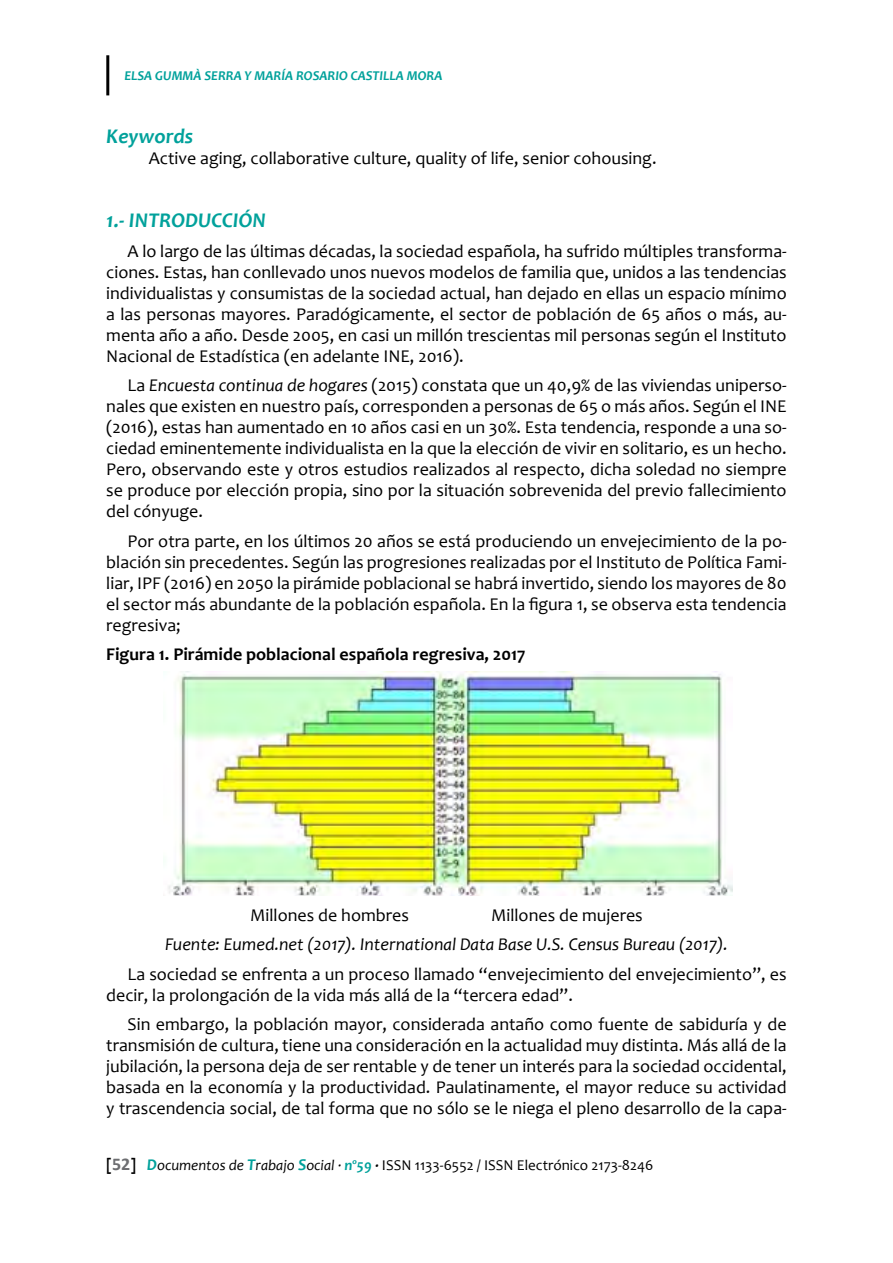
<style>
.page{position:relative;width:893px;height:1263px;background:#fff}
.page>*{position:absolute;margin:0;border:0;box-sizing:border-box;transform-origin:0 0}
.t1{font:italic 700 21px "Candara";color:#00a19b}
.t2{font:18px/21px "Candara";color:#000;text-align:justify}
.t3{font:italic 18px "Candara";color:#000}
.t4{font:700 18px "Candara";color:#000}
.t5{font:15px "Candara";color:#000}
.t6{font:italic 700 13.5px "Candara";color:#00a19b}
.s1{font-style:italic}
.s2{font-weight:700;font-size:16.5px}
.s3{font-family:"Calibri";font-weight:700;font-size:18px;color:#6d6e71}
.s4{font-weight:700;font-style:italic;font-size:16.5px;color:#00a19b}
.s5{font-weight:700;font-style:italic;color:#00a19b}
.s6{font-weight:700;font-style:italic}
</style>
<div class="page">
<hr style="left:106px;top:55px;width:3px;height:40px;background:#000">
<img style="left:168px;top:671px;width:564px;height:224px">
<p class="t6" style="left:124px;top:67px;width:320px">ELSA GUMMÀ SERRA Y MARÍA ROSARIO CASTILLA MORA</p>
<p class="t1" style="left:106px;top:123px;width:88px">Keywords</p>
<p class="t2" style="left:149px;top:147px;width:509px">Active aging, collaborative culture, quality of life, senior cohousing.</p>
<p class="t1" style="left:106px;top:207px;width:161px">1.- INTRODUCCIÓN</p>
<p class="t2" style="left:106px;top:240px;width:682px;text-indent:21px">A lo largo de las últimas décadas, la sociedad española, ha sufrido múltiples transforma&shy;ciones. Estas, han conllevado unos nuevos modelos de familia que, unidos a las tendencias individualistas y consumistas de la sociedad actual, han dejado en ellas un espacio mínimo a las personas mayores. Paradógicamente, el sector de población de 65 años o más, au&shy;menta año a año. Desde 2005, en casi un millón trescientas mil personas según el Instituto Nacional de Estadística (en adelante INE, 2016).</p>
<p class="t2" style="left:106px;top:375px;width:682px;text-indent:21px">La <span class="s1">Encuesta continua de hogares</span> (2015) constata que un 40,9% de las viviendas uniperso&shy;nales que existen en nuestro país, corresponden a personas de 65 o más años. Según el INE (2016), estas han aumentado en 10 años casi en un 30%. Esta tendencia, responde a una so&shy;ciedad eminentemente individualista en la que la elección de vivir en solitario, es un hecho.<br>Pero, observando este y otros estudios realizados al respecto, dicha soledad no siempre se produce por elección propia, sino por la situación sobrevenida del previo fallecimiento del cónyuge.</p>
<p class="t2" style="left:106px;top:530px;width:682px;text-indent:21px">Por otra parte, en los últimos 20 años se está produciendo un envejecimiento de la po&shy;blación sin precedentes. Según las progresiones realizadas por el Instituto de Política Fami&shy;liar, IPF (2016) en 2050 la pirámide poblacional se habrá invertido, siendo los mayores de 80 el sector más abundante de la población española. En la figura 1, se observa esta tendencia regresiva;</p>
<p class="t4" style="left:106px;top:643px;width:421px">Figura 1. Pirámide poblacional española regresiva, 2017</p>
<p class="t2" style="left:250px;top:904px;width:160px">Millones de hombres</p>
<p class="t2" style="left:491px;top:904px;width:153px">Millones de mujeres</p>
<p class="t3" style="left:165px;top:933px;width:564px">Fuente: Eumed.net (2017). International Data Base U.S. Census Bureau (2017).</p>
<p class="t2" style="left:106px;top:963px;width:682px;text-indent:21px">La sociedad se enfrenta a un proceso llamado “envejecimiento del envejecimiento”, es decir, la prolongación de la vida más allá de la “tercera edad”.</p>
<p class="t2" style="left:106px;top:1014px;width:682px;text-indent:21px">Sin embargo, la población mayor, considerada antaño como fuente de sabiduría y de transmisión de cultura, tiene una consideración en la actualidad muy distinta. Más allá de la jubilación, la persona deja de ser rentable y de tener un interés para la sociedad occidental, basada en la economía y la productividad. Paulatinamente, el mayor reduce su actividad y trascendencia social, de tal forma que no sólo se le niega el pleno desarrollo de la capa-</p>
<p class="t5" style="left:106px;top:1156px;width:549px"><span class="s2">[</span><span class="s3">52</span><span class="s2">]</span> <span class="s4">D</span><span class="s1">ocumentos de</span> <span class="s4">T</span><span class="s1">rabajo</span> <span class="s4">S</span><span class="s1">ocial ·</span> <span class="s5">nº59</span> <span class="s6">·</span> ISSN 1133-6552 / ISSN Electrónico 2173-8246</p>
</div>
